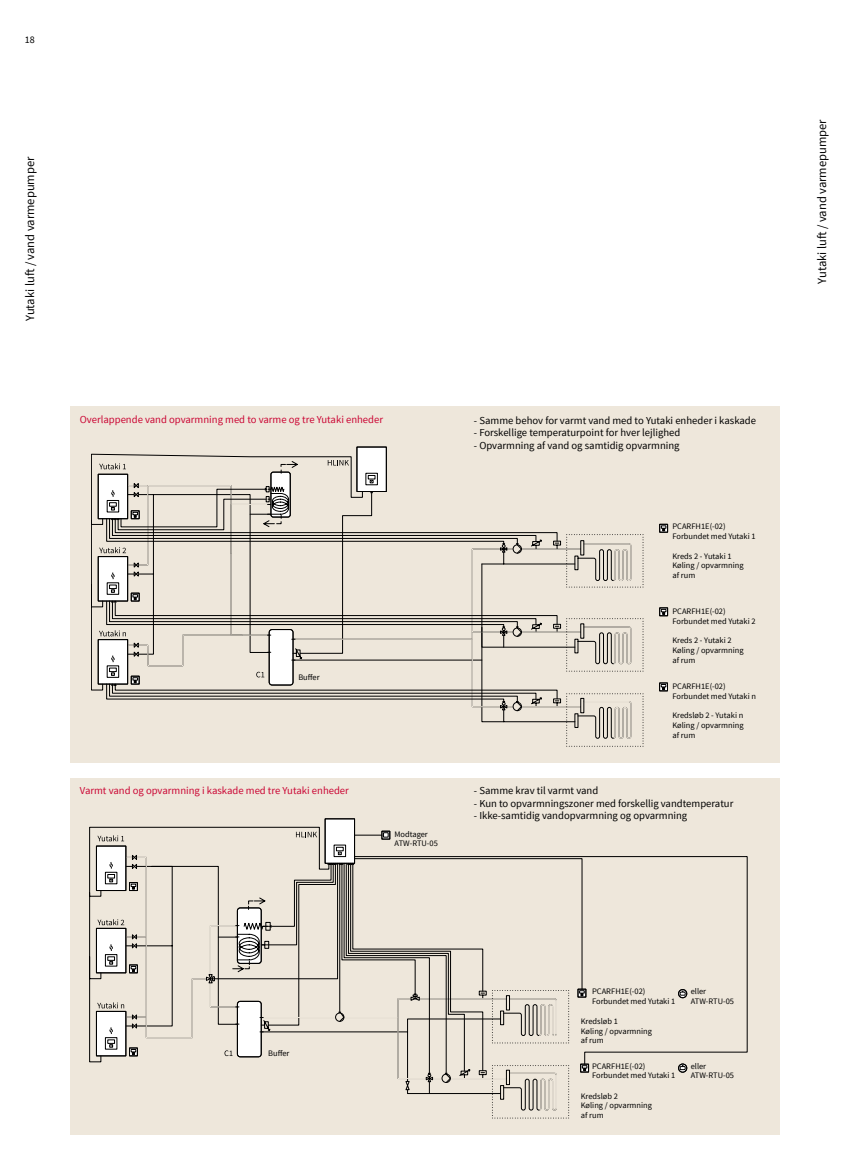
<style>
.page{position:relative;width:851px;height:1170px;background:#fff}
.page>*{position:absolute;margin:0;border:0;box-sizing:border-box;transform-origin:0 0}
.t1{font:12.5px "Source Sans Pro";color:#000}
.t2{font:10.62px "Source Sans Pro";color:#000}
.t3{font:10.62px "Source Sans Pro";color:#cb0634}
.t4{font:10px "Source Sans Pro";color:#000}
.t5{font:8.38px/9.8px "Source Sans Pro";color:#000}
</style>
<div class="page">
<div style="left:71px;top:777px;width:709px;height:357px;background:#eee7db"></div>
<div style="left:71px;top:406px;width:709px;height:357px;background:#eee7db"></div>
<div style="left:357px;top:447px;width:29px;height:44px;background:#fff"></div>
<div style="left:356px;top:446px;width:30px;height:46px;border:1px solid #000"></div>
<div style="left:366px;top:473px;width:11px;height:12px;border:1px solid #000"></div>
<svg style="left:372px;top:475px;width:3px;height:8px"></svg>
<svg style="left:91px;top:454px;width:281px;height:236px"></svg>
<svg style="left:566px;top:534px;width:77px;height:213px"></svg>
<svg style="left:297px;top:486px;width:90px;height:32px"></svg>
<svg style="left:370px;top:491px;width:214px;height:236px"></svg>
<svg style="left:328px;top:460px;width:21px;height:5px"></svg>
<svg style="left:99px;top:461px;width:198px;height:221px"></svg>
<div style="left:325px;top:818px;width:29px;height:45px;background:#fff"></div>
<div style="left:325px;top:818px;width:30px;height:45px;border:1px solid #000"></div>
<svg style="left:336px;top:847px;width:7px;height:7px"></svg>
<svg style="left:89px;top:827px;width:246px;height:234px"></svg>
<svg style="left:397px;top:1064px;width:172px;height:54px"></svg>
<svg style="left:213px;top:863px;width:270px;height:211px"></svg>
<div style="left:335px;top:1012px;width:9px;height:9px;border:1px solid #000;border-radius:50%"></div>
<svg style="left:339px;top:1012px;width:5px;height:9px"></svg>
<div style="left:381px;top:830px;width:9px;height:9px;border:1px solid #000"></div>
<div style="left:580px;top:1063px;width:8px;height:9px;border:1px solid #000"></div>
<svg style="left:582px;top:1065px;width:5px;height:5px"></svg>
<svg style="left:296px;top:831px;width:21px;height:6px"></svg>
<svg style="left:97px;top:835px;width:27px;height:6px"></svg>
<svg style="left:224px;top:1050px;width:8px;height:5px"></svg>
<div style="left:678px;top:1063px;width:9px;height:9px;border:1px solid #000;border-radius:50%"></div>
<svg style="left:679px;top:1065px;width:6px;height:4px"></svg>
<svg style="left:338px;top:863px;width:16px;height:1px"></svg>
<svg style="left:97px;top:854px;width:173px;height:184px"></svg>
<svg style="left:354px;top:834px;width:393px;height:230px"></svg>
<div style="left:678px;top:989px;width:9px;height:8px;border:1px solid #000;border-radius:50%"></div>
<svg style="left:679px;top:990px;width:6px;height:5px"></svg>
<svg style="left:106px;top:518px;width:451px;height:184px"></svg>
<div style="left:659px;top:524px;width:8px;height:8px;border:1px solid #000"></div>
<svg style="left:661px;top:525px;width:5px;height:6px"></svg>
<div style="left:659px;top:607px;width:8px;height:9px;border:1px solid #000"></div>
<svg style="left:661px;top:609px;width:5px;height:5px"></svg>
<div style="left:659px;top:682px;width:8px;height:9px;border:1px solid #000"></div>
<svg style="left:661px;top:684px;width:5px;height:5px"></svg>
<p class="t4" style="left:25px;top:33px;width:11px">18</p>
<h1 class="t1" style="left:22px;top:321px;width:166px;rotate:-90deg">Yutaki luft / vand varmepumper</h1>
<p class="t3" style="left:80px;top:413px;width:305px">Overlappende vand opvarmning med to varme og tre Yutaki enheder</p>
<p class="t5" style="left:298px;top:672px;width:23px">Buffer</p>
<p class="t3" style="left:80px;top:784px;width:270px">Varmt vand og opvarmning i kaskade med tre Yutaki enheder</p>
<p class="t5" style="left:394px;top:829px;width:45px">Modtager<br>ATW-RTU-05</p>
<p class="t2" style="left:474px;top:414px;width:283px">- Samme behov for varmt vand med to Yutaki enheder i kaskade</p>
<p class="t2" style="left:474px;top:426px;width:208px">- Forskellige temperaturpoint for hver lejlighed</p>
<p class="t2" style="left:474px;top:439px;width:207px">- Opvarmning af vand og samtidig opvarmning</p>
<p class="t5" style="left:672px;top:522px;width:85px">PCARFH1E(-02)<br>Forbundet med Yutaki 1</p>
<p class="t5" style="left:672px;top:551px;width:73px">Kreds 2 - Yutaki 1<br>Køling / opvarmning af rum</p>
<p class="t5" style="left:672px;top:606px;width:85px">PCARFH1E(-02)<br>Forbundet med Yutaki 2</p>
<p class="t5" style="left:672px;top:635px;width:73px">Kreds 2 - Yutaki 2<br>Køling / opvarmning af rum</p>
<p class="t5" style="left:672px;top:681px;width:85px">PCARFH1E(-02)<br>Forbundet med Yutaki n</p>
<p class="t5" style="left:672px;top:710px;width:73px;text-align:justify">Kredsløb 2 - Yutaki n Køling / opvarmning af rum</p>
<p class="t2" style="left:474px;top:784px;width:126px">- Samme krav til varmt vand</p>
<p class="t2" style="left:474px;top:796px;width:261px">- Kun to opvarmningszoner med forskellig vandtemperatur</p>
<p class="t2" style="left:474px;top:809px;width:215px">- Ikke-samtidig vandopvarmning og opvarmning</p>
<p class="t5" style="left:268px;top:1048px;width:23px">Buffer</p>
<p class="t5" style="left:592px;top:986px;width:85px">PCARFH1E(-02)<br>Forbundet med Yutaki 1</p>
<p class="t5" style="left:580px;top:1016px;width:73px">Kredsløb 1<br>Køling / opvarmning af rum</p>
<p class="t5" style="left:592px;top:1060px;width:85px">PCARFH1E(-02)<br>Forbundet med Yutaki 1</p>
<p class="t5" style="left:580px;top:1090px;width:73px">Kredsløb 2<br>Køling / opvarmning af rum</p>
<p class="t5" style="left:690px;top:986px;width:45px">eller<br>ATW-RTU-05</p>
<p class="t5" style="left:690px;top:1060px;width:45px">eller<br>ATW-RTU-05</p>
<h1 class="t1" style="left:814px;top:283px;width:166px;rotate:-90deg">Yutaki luft / vand varmepumper</h1>
</div>
